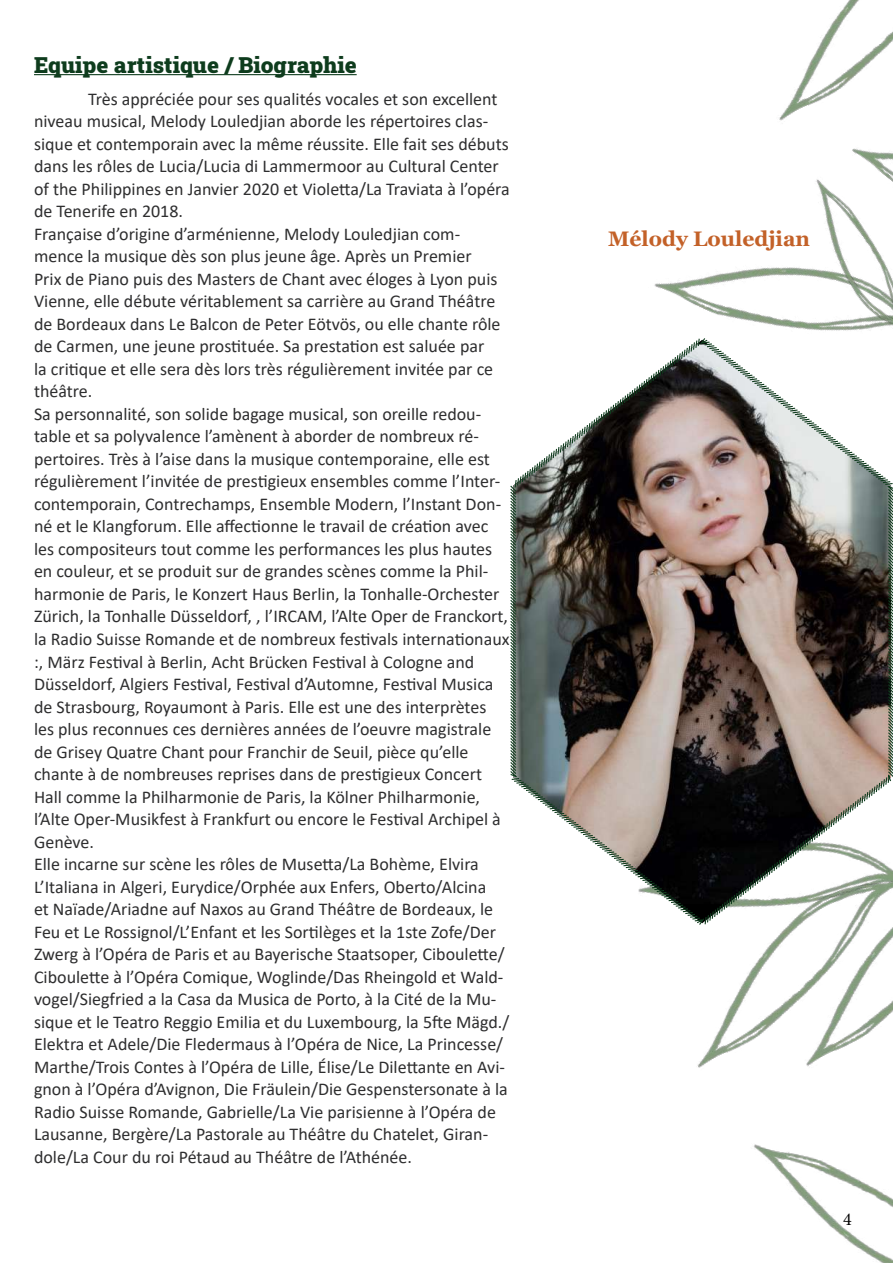
<style>
.page{position:relative;width:893px;height:1263px;background:#fff}
.page>*{position:absolute;margin:0;border:0;box-sizing:border-box;transform-origin:0 0}
.t1{font:900 22.5px "Roboto Slab";color:#0e3c1d}
.t2{font:700 21px "Georgia";color:#c36128}
.t3{font:18px/22.5px "Calibri";color:#2e2e2f}
.t4{font:18px "Minion Pro";color:#000}
</style>
<div class="page">
<hr style="left:34px;top:74px;width:323px;height:1px;background:#0e3c1d">
<img style="left:754px;top:1144px;width:139px;height:119px">
<img style="left:716px;top:926px;width:177px;height:141px">
<img style="left:654px;top:270px;width:86px;height:49px">
<img style="left:740px;top:207px;width:153px;height:124px">
<img style="left:510px;top:338px;width:383px;height:588px">
<img style="left:779px;top:0;width:114px;height:121px">
<img style="left:814px;top:46px;width:79px;height:161px">
<p class="t1" style="left:34px;top:49px;width:324px">Equipe artistique / Biographie</p>
<p class="t3" style="left:34px;top:87px;width:477px;text-indent:54px">Très appréciée pour ses qualités vocales et son excellent niveau musical, Melody Louledjian aborde les répertoires clas&shy;sique et contemporain avec la même réussite. Elle fait ses débuts dans les rôles de Lucia/Lucia di Lammermoor au Cultural Center of the Philippines en Janvier 2020 et Violetta/La Traviata à l’opéra de Tenerife en 2018.<br>Française d’origine d’arménienne, Melody Louledjian com&shy;mence la musique dès son plus jeune âge. Après un Premier<br>Prix de Piano puis des Masters de Chant avec éloges à Lyon puis Vienne, elle débute véritablement sa carrière au Grand Théâtre de Bordeaux dans Le Balcon de Peter Eötvös, ou elle chante rôle de Carmen, une jeune prostituée. Sa prestation est saluée par<br>la critique et elle sera dès lors très régulièrement invitée par ce théâtre.<br>Sa personnalité, son solide bagage musical, son oreille redou&shy;table et sa polyvalence l’amènent à aborder de nombreux ré&shy;pertoires. Très à l’aise dans la musique contemporaine, elle est régulièrement l’invitée de prestigieux ensembles comme l’Inter&shy;contemporain, Contrechamps, Ensemble Modern, l’Instant Don&shy;né et le Klangforum. Elle affectionne le travail de création avec les compositeurs tout comme les performances les plus hautes en couleur, et se produit sur de grandes scènes comme la Phil&shy;harmonie de Paris, le Konzert Haus Berlin, la Tonhalle-Orchester Zürich, la Tonhalle Düsseldorf, , l’IRCAM, l’Alte Oper de Franckort, la Radio Suisse Romande et de nombreux festivals internationaux :, März Festival à Berlin, Acht Brücken Festival à Cologne and Düsseldorf, Algiers Festival, Festival d’Automne, Festival Musica de Strasbourg, Royaumont à Paris. Elle est une des interprètes les plus reconnues ces dernières années de l’oeuvre magistrale de Grisey Quatre Chant pour Franchir de Seuil, pièce qu’elle chante à de nombreuses reprises dans de prestigieux Concert Hall comme la Philharmonie de Paris, la Kölner Philharmonie, l’Alte Oper-Musikfest à Frankfurt ou encore le Festival Archipel à Genève.<br>Elle incarne sur scène les rôles de Musetta/La Bohème, Elvira L’Italiana in Algeri, Eurydice/Orphée aux Enfers, Oberto/Alcina<br>et Naïade/Ariadne auf Naxos au Grand Théâtre de Bordeaux, le Feu et Le Rossignol/L’Enfant et les Sortilèges et la 1ste Zofe/Der Zwerg à l’Opéra de Paris et au Bayerische Staatsoper, Ciboulette/ Ciboulette à l’Opéra Comique, Woglinde/Das Rheingold et Wald&shy;vogel/Siegfried a la Casa da Musica de Porto, à la Cité de la Mu&shy;sique et le Teatro Reggio Emilia et du Luxembourg, la 5fte Mägd./ Elektra et Adele/Die Fledermaus à l’Opéra de Nice, La Princesse/ Marthe/Trois Contes à l’Opéra de Lille, Élise/Le Dilettante en Avi&shy;gnon à l’Opéra d’Avignon, Die Fräulein/Die Gespenstersonate à la Radio Suisse Romande, Gabrielle/La Vie parisienne à l’Opéra de Lausanne, Bergère/La Pastorale au Théâtre du Chatelet, Giran&shy;dole/La Cour du roi Pétaud au Théâtre de l’Athénée.</p>
<p class="t2" style="left:608px;top:225px;width:203px">Mélody Louledjian</p>
<p class="t4" style="left:843px;top:1207px;width:10px">4</p>
</div>
